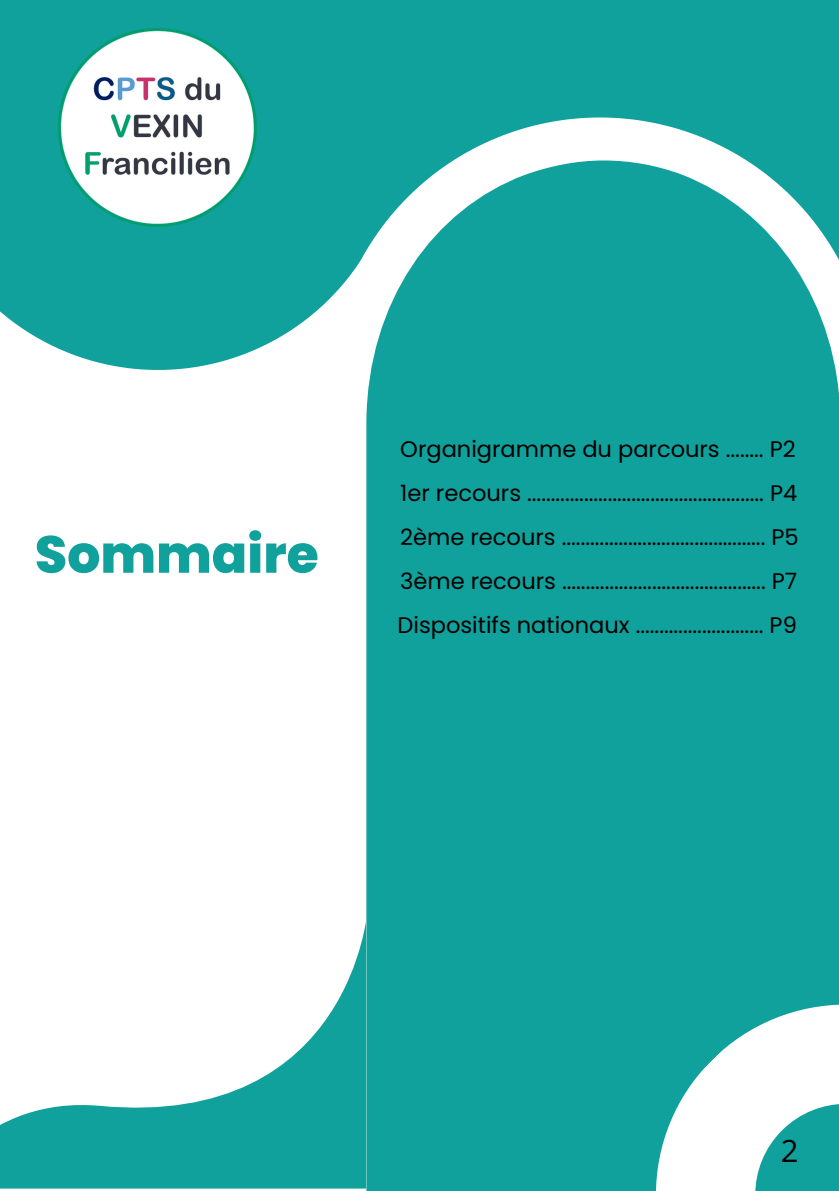
<style>
.page{position:relative;width:839px;height:1191px;background:#fff}
.page>*{position:absolute;margin:0;border:0;box-sizing:border-box;transform-origin:0 0}
.t1{font:800 52.2px "Poppins";color:#10a19d}
.t2{font:31px "Open Sans";color:#000}
.t3{font:22.6px "Poppins";color:#000}
</style>
<div class="page">
<div style="left:400px;top:0;width:438px;height:118px;background:#10a19d"></div>
<svg style="left:0;top:0;width:400px;height:370px;background:#21a7a4"></svg>
<svg style="left:328px;top:118px;width:510px;height:252px;fill:#10a19d"></svg>
<svg style="left:0;top:922px;width:366px;height:267px"></svg>
<div style="left:366px;top:160px;width:472px;height:1031px;background:#10a19d"></div>
<svg style="left:577px;top:926px;width:261px;height:265px;fill:#10a19d"></svg>
<img style="left:59px;top:29px;width:198px;height:198px">
<p class="t1" style="left:35px;top:518px;width:285px">Sommaire</p>
<p class="t3" style="left:400px;top:433px;width:397px">Organigramme du parcours ........ P2</p>
<p class="t3" style="left:400px;top:477px;width:398px">1er recours .................................................. P4</p>
<p class="t3" style="left:400px;top:521px;width:400px">2ème recours ........................................... P5</p>
<p class="t3" style="left:400px;top:565px;width:398px">3ème recours ........................................... P7</p>
<p class="t3" style="left:397px;top:609px;width:401px">Dispositifs nationaux ........................... P9</p>
<p class="t2" style="left:780px;top:1129px;width:19px">2</p>
</div>
